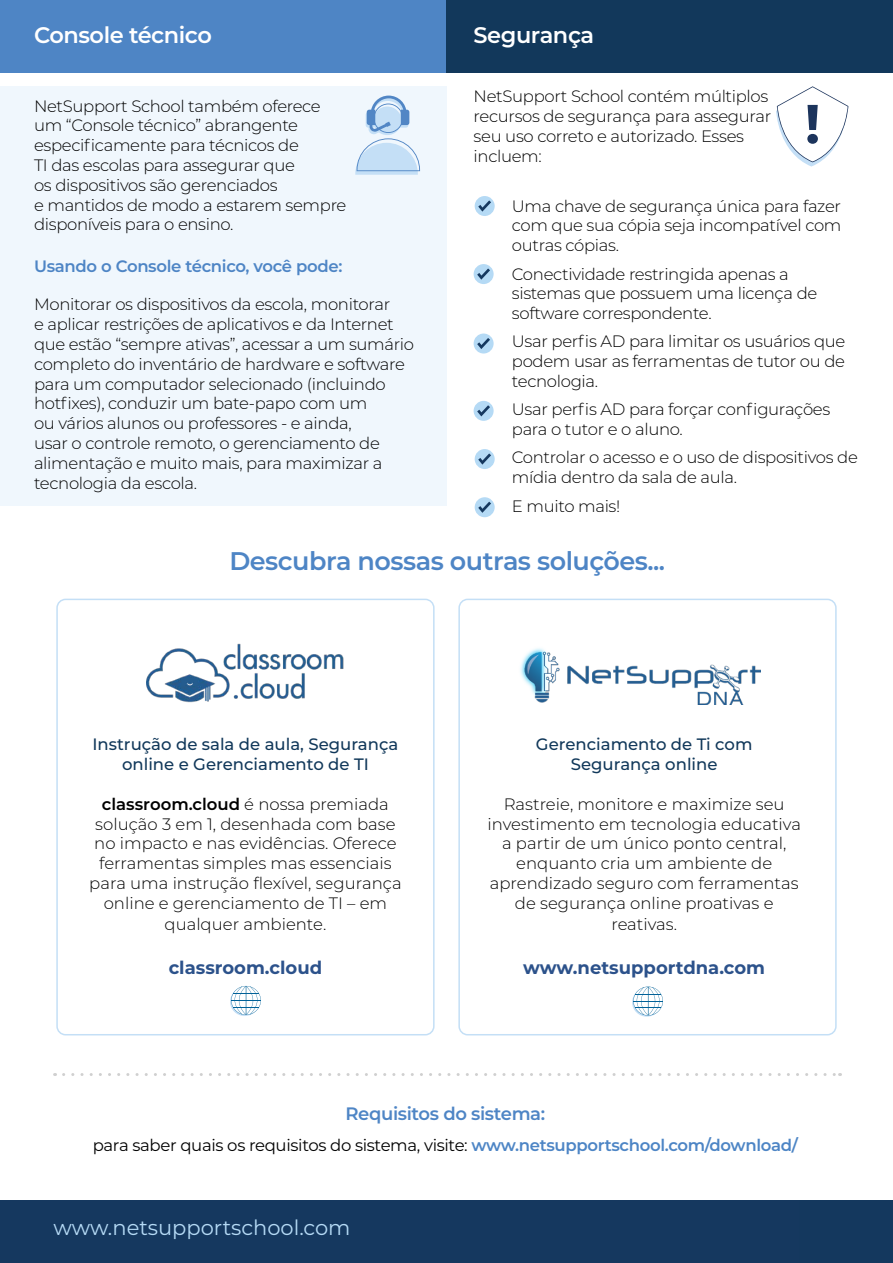
<style>
.page{position:relative;width:893px;height:1263px;background:#fff}
.page>*{position:absolute;margin:0;border:0;box-sizing:border-box;transform-origin:0 0}
.t1{font:600 25.5px "Montserrat";letter-spacing:-.02em;color:#4e85c5}
.t2{font:600 22.5px "Montserrat";letter-spacing:-.02em;color:#fff}
.t3{font:21px "Montserrat";color:#b5daf5}
.t4{font:700 18px "Montserrat";color:#2c528b}
.t5{font:600 18px "Montserrat";letter-spacing:-.02em;color:#4e85c5}
.t6{font:300 16.5px/19.8px "Montserrat";letter-spacing:-.02em;color:#000}
.t7{font:300 16.5px/19.8px "Montserrat";color:#000;text-align:center}
.t8{font:500 16.5px/19.8px "Montserrat";color:#11385a;text-align:center}
.t9{font:16.5px "Montserrat";letter-spacing:-.02em;color:#000}
.t10{font:600 16.5px "Montserrat";letter-spacing:-.02em;color:#4e85c5}
.s1{font-weight:600}
.s2{font-weight:600;color:#4d85c5}
</style>
<div class="page">
<div style="left:0;top:1200px;width:893px;height:63px;background:#15385f"></div>
<div style="left:0;top:86px;width:446px;height:420px;background:#f0f7fd"></div>
<div style="left:0;top:0;width:446px;height:72px;background:#4e85c5"></div>
<div style="left:446px;top:0;width:447px;height:72px;background:#12385b"></div>
<div style="left:56px;top:599px;width:379px;height:436px;border:2px solid #c4dff6;border-radius:9px"></div>
<div style="left:458px;top:599px;width:379px;height:436px;border:2px solid #c4dff6;border-radius:9px"></div>
<img style="left:147px;top:643px;width:197px;height:60px">
<img style="left:520px;top:648px;width:241px;height:56px">
<svg style="left:355px;top:96px;width:65px;height:79px"></svg>
<svg style="left:776px;top:86px;width:72px;height:81px"></svg>
<svg style="left:64px;top:1073px;width:776px;height:3px"></svg>
<div style="left:474px;top:264px;width:20px;height:20px;background:#b5daf5;border-radius:50%"></div>
<svg style="left:477px;top:268px;width:13px;height:12px"></svg>
<div style="left:474px;top:333px;width:20px;height:20px;background:#b5daf5;border-radius:50%"></div>
<svg style="left:477px;top:338px;width:13px;height:11px"></svg>
<div style="left:474px;top:401px;width:20px;height:20px;background:#b5daf5;border-radius:50%"></div>
<svg style="left:477px;top:405px;width:13px;height:11px"></svg>
<div style="left:475px;top:449px;width:20px;height:20px;background:#b5daf5;border-radius:50%"></div>
<svg style="left:478px;top:453px;width:13px;height:12px"></svg>
<div style="left:475px;top:497px;width:20px;height:20px;background:#b5daf5;border-radius:50%"></div>
<svg style="left:478px;top:502px;width:13px;height:11px"></svg>
<div style="left:475px;top:196px;width:20px;height:20px;background:#b5daf5;border-radius:50%"></div>
<svg style="left:478px;top:200px;width:13px;height:12px"></svg>
<svg style="left:230px;top:987px;width:29px;height:29px"></svg>
<svg style="left:231px;top:986px;width:30px;height:29px"></svg>
<svg style="left:632px;top:988px;width:29px;height:29px"></svg>
<svg style="left:633px;top:986px;width:30px;height:29px"></svg>
<h2 class="t2" style="left:34px;top:19px;width:179px">Console técnico</h2>
<h2 class="t2" style="left:474px;top:19px;width:122px">Segurança</h2>
<p class="t6" style="left:474px;top:86px;width:299px">NetSupport School contém múltiplos recursos de segurança para assegurar seu uso correto e autorizado. Esses incluem:</p>
<p class="t6" style="left:512px;top:195px;width:331px;text-align:justify">Uma chave de segurança única para fazer com que sua cópia seja incompatível com outras cópias.</p>
<p class="t6" style="left:512px;top:263px;width:307px">Conectividade restringida apenas a sistemas que possuem uma licença de software correspondente.</p>
<p class="t6" style="left:512px;top:331px;width:335px;text-align:justify">Usar perfis AD para limitar os usuários que podem usar as ferramentas de tutor ou de tecnologia.</p>
<p class="t6" style="left:512px;top:399px;width:320px">Usar perfis AD para forçar configurações para o tutor e o aluno.</p>
<p class="t6" style="left:512px;top:447px;width:347px">Controlar o acesso e o uso de dispositivos de mídia dentro da sala de aula.</p>
<p class="t6" style="left:512px;top:495px;width:110px">E muito mais!</p>
<h1 class="t1" style="left:229px;top:543px;width:437px">Descubra nossas outras soluções...</h1>
<p class="t6" style="left:34px;top:95px;width:314px">NetSupport School também oferece um “Console técnico” abrangente especificamente para técnicos de<br>TI das escolas para assegurar que<br>os dispositivos são gerenciados<br>e mantidos de modo a estarem sempre disponíveis para o ensino.</p>
<p class="t10" style="left:34px;top:254px;width:310px">Usando o Console técnico, você pode:</p>
<p class="t6" style="left:34px;top:294px;width:381px">Monitorar os dispositivos da escola, monitorar<br>e aplicar restrições de aplicativos e da Internet que estão “sempre ativas”, acessar a um sumário completo do inventário de hardware e software para um computador selecionado (incluindo hotfixes), conduzir um bate-papo com um<br>ou vários alunos ou professores - e ainda,<br>usar o controle remoto, o gerenciamento de alimentação e muito mais, para maximizar a tecnologia da escola.</p>
<p class="t8" style="left:92px;top:734px;width:307px">Instrução de sala de aula, Segurança online e Gerenciamento de TI</p>
<p class="t7" style="left:89px;top:793px;width:314px"><span class="s1">classroom.cloud</span> é nossa premiada solução 3 em 1, desenhada com base no impacto e nas evidências. Oferece ferramentas simples mas essenciais para uma instrução flexível, segurança online e gerenciamento de TI – em</p>
<p class="t7" style="left:165px;top:914px;width:163px">qualquer ambiente.</p>
<p class="t4" style="left:169px;top:954px;width:155px">classroom.cloud</p>
<p class="t8" style="left:536px;top:734px;width:218px">Gerenciamento de Ti com<br>Segurança online</p>
<p class="t7" style="left:487px;top:793px;width:315px">Rastreie, monitore e maximize seu investimento em tecnologia educativa a partir de um único ponto central, enquanto cria um ambiente de aprendizado seguro com ferramentas de segurança online proativas e</p>
<p class="t7" style="left:611px;top:914px;width:67px">reativas.</p>
<p class="t4" style="left:523px;top:954px;width:243px">www.netsupportdna.com</p>
<p class="t5" style="left:345px;top:1101px;width:201px">Requisitos do sistema:</p>
<p class="t9" style="left:93px;top:1134px;width:707px">para saber quais os requisitos do sistema, visite: <span class="s2">www.netsupportschool.com/download/</span></p>
<p class="t3" style="left:54px;top:1213px;width:299px">www.netsupportschool.com</p>
</div>
